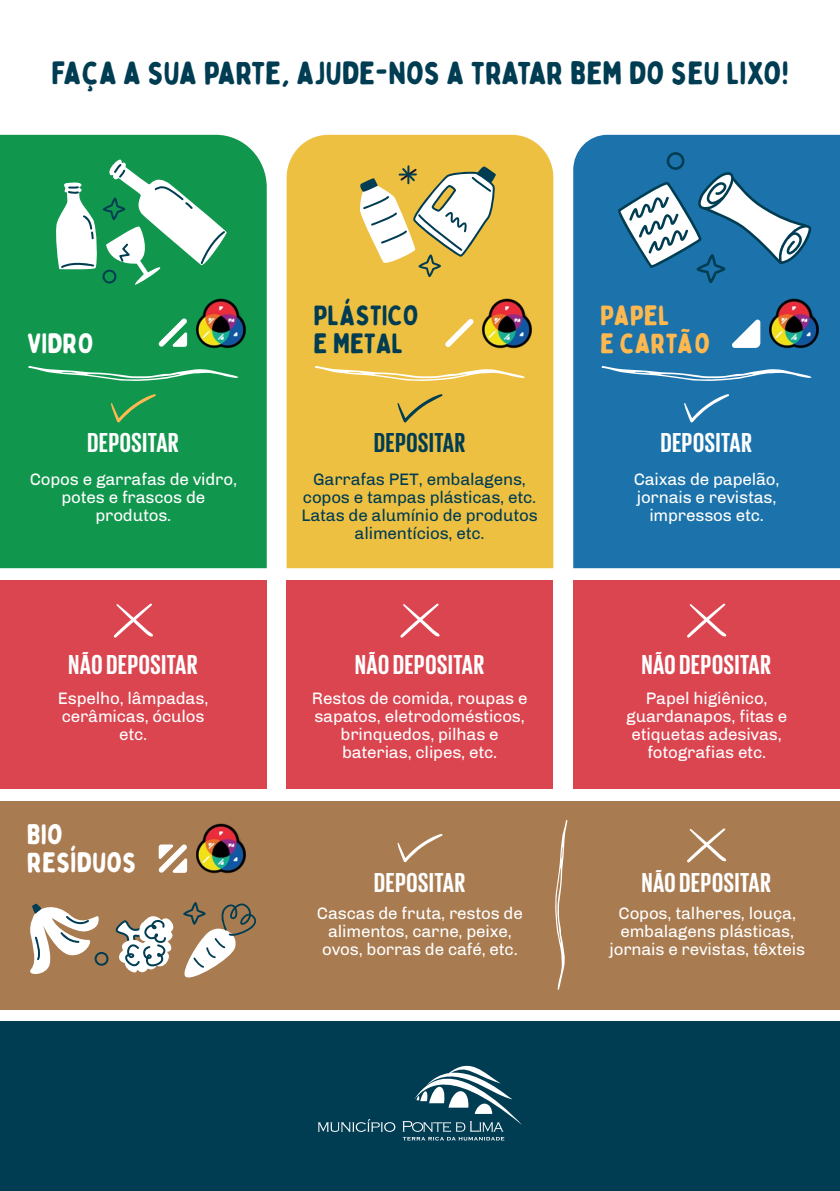
<style>
.page{position:relative;width:840px;height:1191px;background:#fff}
.page>*{position:absolute;margin:0;border:0;box-sizing:border-box;transform-origin:0 0}
.t1{font:32px "Bobby Jones Soft";letter-spacing:-.005em;color:#003c52}
.t2{font:700 28px "Giorgio Sans";letter-spacing:.025em;color:#fff}
.t3{font:28px/28px "Bobby Jones Soft";color:#fff}
.t4{font:28px/28px "Bobby Jones Soft";color:#003c52}
.t5{font:28px/28px "Bobby Jones Soft";color:#fdb950}
.t6{font:700 28px "Giorgio Sans";letter-spacing:.025em;color:#003c52}
.t7{font:17px/18px "Chivo";letter-spacing:-.01em;color:#fff;text-align:center}
.t8{font:17px/18px "Chivo";letter-spacing:-.01em;color:#003c52;text-align:center}
</style>
<div class="page">
<div style="left:0;top:135px;width:266px;height:433px;background:#11974d"></div>
<div style="left:573px;top:135px;width:266px;height:433px;background:#1c73ab"></div>
<div style="left:286px;top:135px;width:267px;height:433px;background:#edc042"></div>
<div style="left:0;top:580px;width:266px;height:208px;background:#da4550"></div>
<div style="left:0;top:801px;width:839px;height:208px;background:#a97b50"></div>
<div style="left:573px;top:580px;width:266px;height:208px;background:#da4550"></div>
<div style="left:286px;top:580px;width:267px;height:208px;background:#da4550"></div>
<div style="left:0;top:1020px;width:839px;height:171px;background:#003c52"></div>
<svg style="left:402px;top:1065px;width:120px;height:75px"></svg>
<svg style="left:317px;top:1119px;width:78px;height:12px"></svg>
<img style="left:195px;top:297px;width:51px;height:52px">
<svg style="left:158px;top:318px;width:29px;height:29px"></svg>
<img style="left:196px;top:823px;width:50px;height:51px">
<img style="left:481px;top:297px;width:52px;height:52px">
<img style="left:767px;top:297px;width:52px;height:52px">
<svg style="left:445px;top:319px;width:28px;height:28px"></svg>
<svg style="left:730px;top:319px;width:30px;height:29px"></svg>
<svg style="left:30px;top:903px;width:78px;height:71px"></svg>
<svg style="left:115px;top:902px;width:142px;height:76px"></svg>
<svg style="left:158px;top:844px;width:29px;height:29px"></svg>
<svg style="left:555px;top:820px;width:12px;height:170px"></svg>
<svg style="left:601px;top:366px;width:210px;height:15px;background:#4b90bc"></svg>
<svg style="left:687px;top:603px;width:39px;height:35px"></svg>
<svg style="left:687px;top:828px;width:39px;height:35px"></svg>
<svg style="left:683px;top:394px;width:46px;height:29px"></svg>
<svg style="left:614px;top:152px;width:197px;height:131px"></svg>
<svg style="left:315px;top:366px;width:209px;height:15px;background:#f0cd69"></svg>
<svg style="left:397px;top:834px;width:45px;height:28px"></svg>
<svg style="left:400px;top:603px;width:39px;height:35px"></svg>
<svg style="left:397px;top:394px;width:45px;height:29px"></svg>
<svg style="left:358px;top:165px;width:137px;height:112px"></svg>
<svg style="left:28px;top:366px;width:210px;height:15px;background:#42ac72"></svg>
<svg style="left:111px;top:394px;width:45px;height:29px"></svg>
<svg style="left:113px;top:603px;width:40px;height:35px"></svg>
<svg style="left:54px;top:158px;width:173px;height:128px"></svg>
<h1 class="t1" style="left:51px;top:53px;width:738px">FAÇA A SUA PARTE, AJUDE-NOS A TRATAR BEM DO SEU LIXO!</h1>
<h2 class="t3" style="left:27px;top:330px;width:68px">VIDRO</h2>
<h2 class="t2" style="left:87px;top:428px;width:93px">DEPOSITAR</h2>
<p class="t7" style="left:30px;top:470px;width:209px">Copos e garrafas de vidro, potes e frascos de produtos.</p>
<h2 class="t4" style="left:313px;top:302px;width:107px">PLÁSTICO<br>E METAL</h2>
<h2 class="t5" style="left:599px;top:302px;width:112px">PAPEL<br>E CARTÃO</h2>
<h2 class="t6" style="left:374px;top:428px;width:93px">DEPOSITAR</h2>
<p class="t8" style="left:301px;top:470px;width:238px">Garrafas PET, embalagens, copos e tampas plásticas, etc.<br>Latas de alumínio de produtos alimentícios, etc.</p>
<h2 class="t2" style="left:660px;top:428px;width:93px">DEPOSITAR</h2>
<p class="t7" style="left:633px;top:470px;width:147px">Caixas de papelão, jornais e revistas, impressos etc.</p>
<h2 class="t2" style="left:68px;top:650px;width:130px">NÃO DEPOSITAR</h2>
<h2 class="t2" style="left:641px;top:650px;width:130px">NÃO DEPOSITAR</h2>
<h2 class="t2" style="left:355px;top:650px;width:130px">NÃO DEPOSITAR</h2>
<p class="t7" style="left:58px;top:689px;width:152px">Espelho, lâmpadas, cerâmicas, óculos etc.</p>
<h2 class="t3" style="left:27px;top:820px;width:111px">BIO<br>RESÍDUOS</h2>
<p class="t7" style="left:312px;top:689px;width:217px">Restos de comida, roupas e sapatos, eletrodomésticos, brinquedos, pilhas e baterias, clipes, etc.</p>
<h2 class="t2" style="left:374px;top:868px;width:93px">DEPOSITAR</h2>
<p class="t7" style="left:317px;top:904px;width:207px">Cascas de fruta, restos de alimentos, carne, peixe, ovos, borras de café, etc.</p>
<p class="t7" style="left:626px;top:689px;width:162px">Papel higiênico, guardanapos, fitas e etiquetas adesivas, fotografias etc.</p>
<h2 class="t2" style="left:641px;top:868px;width:130px">NÃO DEPOSITAR</h2>
<p class="t7" style="left:609px;top:904px;width:197px">Copos, talheres, louça, embalagens plásticas, jornais e revistas, têxteis</p>
</div>
